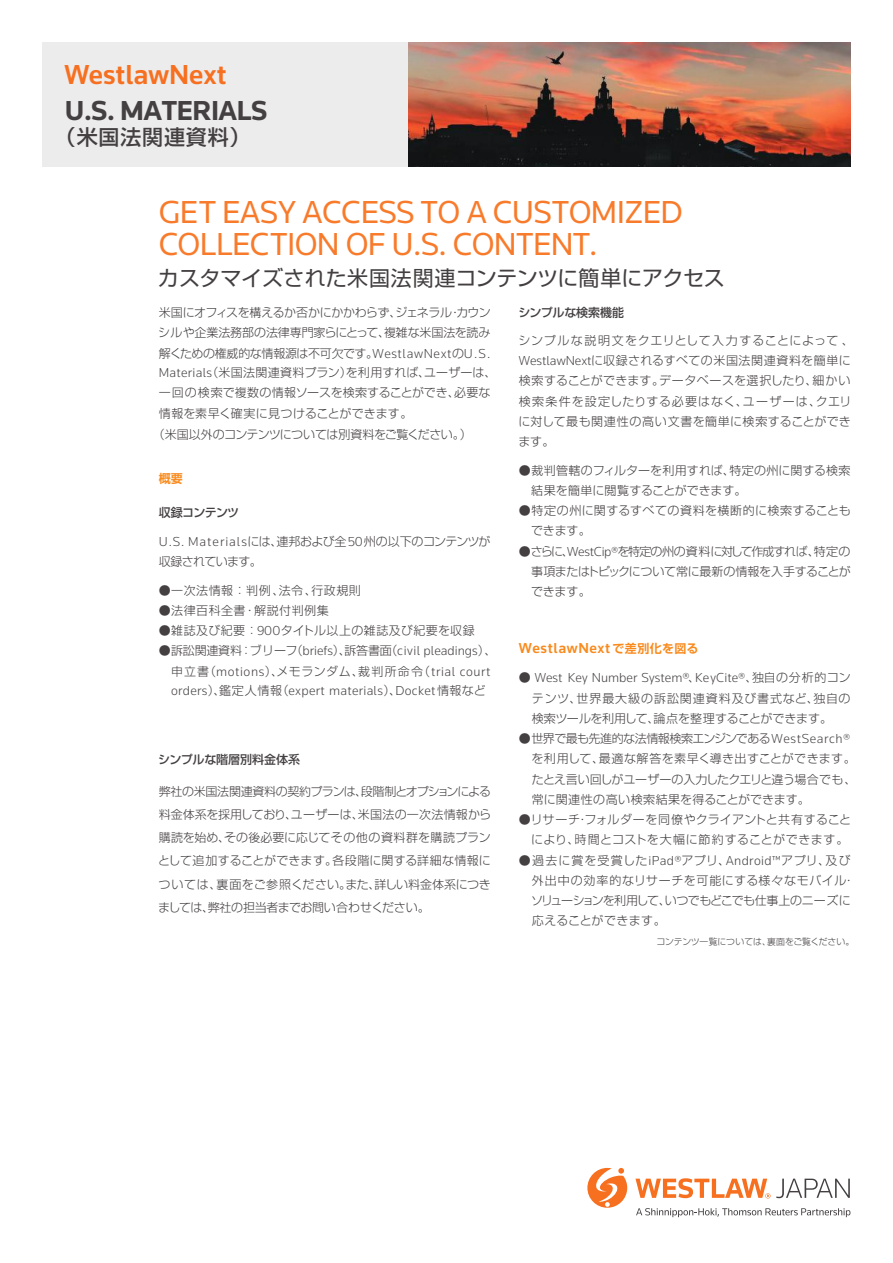
<style>
.page{position:relative;width:893px;height:1263px;background:#fff}
.page>*{position:absolute;margin:0;border:0;box-sizing:border-box;transform-origin:0 0}
.t1{font:33px/31.5px "Knowledge";letter-spacing:-.02em;color:#f87b2b}
.t2{font:700 28.5px "Knowledge";letter-spacing:-.02em;color:#444041}
.t3{font:500 28.5px "Knowledge";color:#f67020}
.t4{font:21px "Shin Go Pro";color:#444041}
.t5{font:500 21px "Shin Go Pro";letter-spacing:.04em;color:#444041}
.t6{font:500 15px "Knowledge";letter-spacing:.04em;color:#f98a1d}
.t7{font:300 13.5px "Knowledge";letter-spacing:.02em;color:#444041}
.t8{font:300 12px/20.1px "Shin Go Pro";letter-spacing:.005em;color:#444041}
.t9{font:300 12px/20.2px "Shin Go Pro";letter-spacing:.025em;color:#444041;text-align:center}
.t10{font:300 12px/20.1px "Shin Go Pro";letter-spacing:.045em;color:#444041}
.t11{font:300 12px/20.2px "Shin Go Pro";letter-spacing:-.02em;color:#444041}
.t12{font:300 12px/20.2px "Shin Go Pro";letter-spacing:.03em;color:#444041}
.t13{font:300 12px/20.2px "Shin Go Pro";letter-spacing:.035em;color:#444041;text-align:right}
.t14{font:300 12px/20.2px "Shin Go Pro";letter-spacing:-.055em;color:#444041}
.t15{font:300 12px "Shin Go Pro";letter-spacing:.04em;color:#444041}
.t16{font:300 12px "Shin Go Pro";letter-spacing:-.04em;color:#444041}
.t17{font:500 12px "Shin Go Pro";letter-spacing:-.015em;color:#444041}
.t18{font:500 12px "Shin Go Pro";letter-spacing:-.055em;color:#444041}
.t19{font:700 12px "Shin Go Pro De";color:#f98a1d}
.t20{font:300 8.85px "Shin Go Pro";letter-spacing:-.005em;color:#444041}
.s1{font-family:"Knowledge";font-size:13.5px}
.s2{font-family:"Shin Go Pro";font-size:12px}
.s3{font-family:"Shin Go Pro De";font-weight:700;font-size:12px}
</style>
<div class="page">
<div style="left:43px;top:43px;width:367px;height:124px;background:#edecec"></div>
<img style="left:408px;top:43px;width:442px;height:124px">
<svg style="left:635px;top:1178px;width:135px;height:20px"></svg>
<svg style="left:776px;top:1179px;width:74px;height:19px"></svg>
<svg style="left:587px;top:1168px;width:40px;height:40px"></svg>
<svg style="left:636px;top:1208px;width:214px;height:9px"></svg>
<h2 class="t3" style="left:65px;top:56px;width:164px">WestlawNext</h2>
<h2 class="t2" style="left:65px;top:93px;width:204px">U.S. MATERIALS</h2>
<h3 class="t5" style="left:55px;top:120px;width:197px">（米国法関連資料）</h3>
<h1 class="t1" style="left:159px;top:196px;width:525px">GET EASY ACCESS TO A CUSTOMIZED<br>COLLECTION OF U.S. CONTENT.</h1>
<h3 class="t4" style="left:158px;top:260px;width:568px">カスタマイズされた米国法関連コンテンツに簡単にアクセス</h3>
<p class="t8" style="left:158px;top:301px;width:340px">米国にオフィスを構えるか否かにかかわらず、ジェネラル・カウンシルや企業法務部の法律専門家らにとって、複雑な米国法を読み解くための権威的な情報源は不可欠です。<span class="s1">WestlawNext</span>の<span class="s1">U.S.<br>Materials</span>（米国法関連資料プラン）を利用すれば、ユーザーは、一回の検索で複数の情報ソースを検索することができ、必要な情報を素早く確実に見つけることができます。</p>
<p class="t16" style="left:153px;top:425px;width:320px">（米国以外のコンテンツについては別資料をご覧ください。）</p>
<p class="t19" style="left:159px;top:468px;width:25px">概要</p>
<p class="t18" style="left:159px;top:503px;width:82px">収録コンテンツ</p>
<p class="t14" style="left:159px;top:530px;width:333px"><span class="s1">U.S. Materials</span>には、連邦および全<span class="s1">50</span>州の以下のコンテンツが収録されています。</p>
<p class="t15" style="left:159px;top:580px;width:204px">●一次法情報 ： 判例、法令、行政規則</p>
<p class="t15" style="left:159px;top:600px;width:171px">●法律百科全書・解説付判例集</p>
<p class="t13" style="left:159px;top:619px;width:317px">●雑誌及び紀要 ： <span class="s1">900</span>タイトル以上の雑誌及び紀要を収録</p>
<p class="t9" style="left:159px;top:639px;width:339px">●訴訟関連資料 ： ブリーフ（<span class="s1">briefs</span>）、訴答書面（<span class="s1">civil pleadings</span>）、申立書（<span class="s1">motions</span>）、メモランダム、裁判所命令（<span class="s1">trial court</span></p>
<p class="t7" style="left:171px;top:682px;width:316px">orders<span class="s2">）、鑑定人情報（</span>expert materials<span class="s2">）、</span>Docket<span class="s2">情報など</span></p>
<p class="t17" style="left:518px;top:303px;width:107px">シンプルな検索機能</p>
<p class="t10" style="left:518px;top:329px;width:337px">シンプルな説明文をクエリとして入力することによって、<br><span class="s1">WestlawNext</span>に収録されるすべての米国法関連資料を簡単に検索することができます。データベースを選択したり、細かい検索条件を設定したりする必要はなく、ユーザーは、クエリに対して最も関連性の高い文書を簡単に検索することができます。</p>
<p class="t8" style="left:531px;top:458px;width:321px;text-indent:-12px">●裁判管轄のフィルターを利用すれば、特定の州に関する検索結果を簡単に閲覧することができます。</p>
<p class="t12" style="left:519px;top:499px;width:333px">●特定の州に関するすべての資料を横断的に検索することも　できます。</p>
<p class="t8" style="left:519px;top:539px;width:333px;text-align:justify">●さらに、<span class="s1">WestCip®</span>を特定の州の資料に対して作成すれば、特定の　事項またはトピックについて常に最新の情報を入手することが　できます。</p>
<p class="t6" style="left:519px;top:639px;width:181px">WestlawNext <span class="s3">で差別化を図る</span></p>
<p class="t7" style="left:519px;top:669px;width:334px"><span class="s2">●</span> West Key Number System®<span class="s2">、</span>KeyCite®<span class="s2">、独自の分析的コン</span></p>
<p class="t12" style="left:532px;top:686px;width:320px">テンツ、世界最大級の訴訟関連資料及び書式など、独自の検索ツールを利用して、論点を整理することができます。</p>
<p class="t11" style="left:532px;top:727px;width:326px;text-indent:-13px">●世界で最も先進的な法情報検索エンジンである<span class="s1">WestSearch®</span>を利用して、最適な解答を素早く導き出すことができます。たとえ言い回しがユーザーの入力したクエリと違う場合でも、常に関連性の高い検索結果を得ることができます。</p>
<p class="t13" style="left:519px;top:808px;width:334px">●リサーチ・フォルダーを同僚やクライアントと共有することにより、時間とコストを大幅に節約することができます。</p>
<p class="t9" style="left:531px;top:848px;width:325px;text-align:left;text-indent:-12px">●過去に賞を受賞した<span class="s1">iPad®</span>アプリ、<span class="s1">Android™</span>アプリ、及び外出中の効率的なリサーチを可能にする様々なモバイル・ソリューションを利用して、いつでもどこでも仕事上のニーズに応えることができます。</p>
<p class="t20" style="left:657px;top:934px;width:199px">コンテンツ一覧については、裏面をご覧ください。</p>
<p class="t17" style="left:158px;top:750px;width:143px">シンプルな階層別料金体系</p>
<p class="t8" style="left:158px;top:778px;width:335px;line-height:23.2px;text-align:justify">弊社の米国法関連資料の契約プランは、段階制とオプションによる料金体系を採用しており、ユーザーは、米国法の一次法情報から購読を始め、その後必要に応じてその他の資料群を購読プランとして追加することができます。各段階に関する詳細な情報については、裏面をご参照ください。また、詳しい料金体系につきましては、弊社の担当者までお問い合わせください。</p>
</div>
